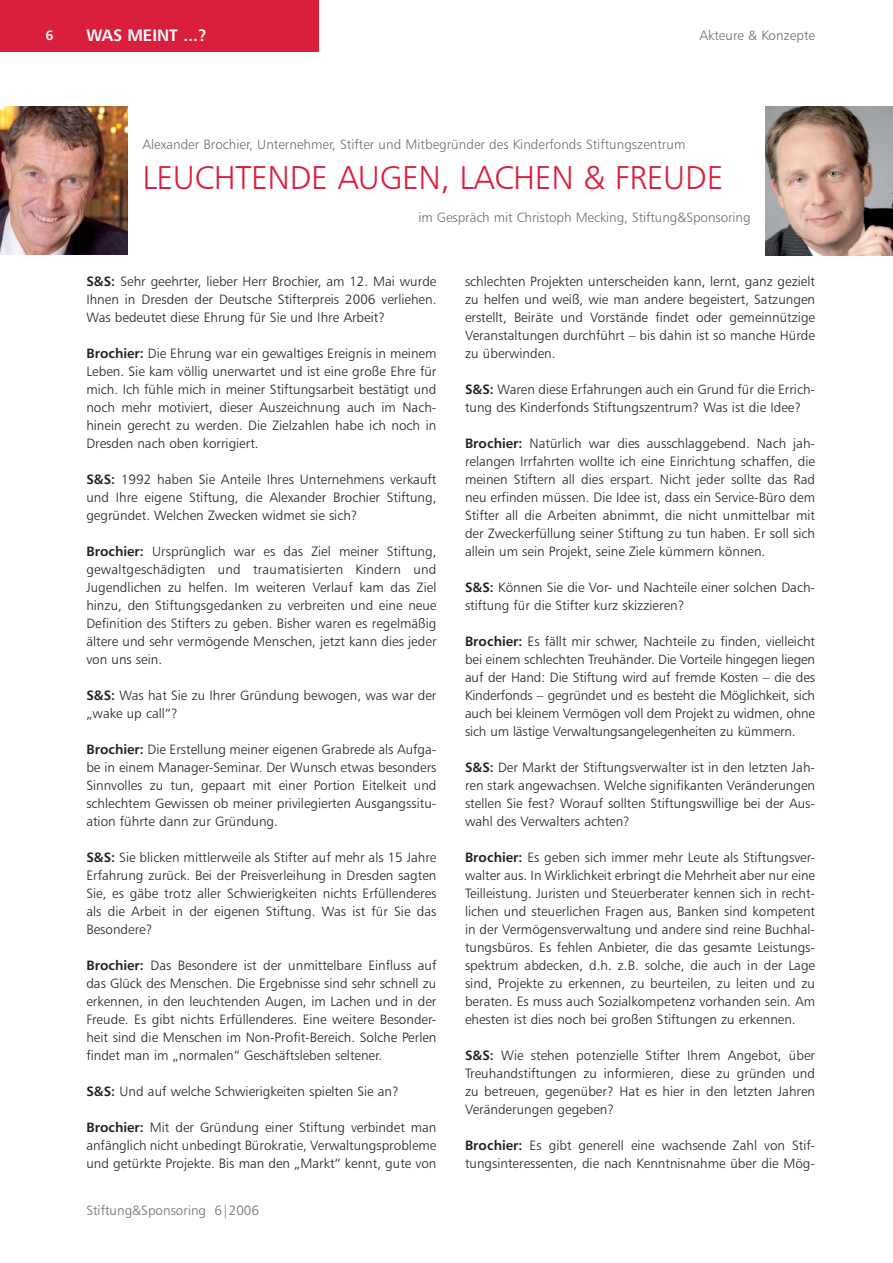
<style>
.page{position:relative;width:893px;height:1263px;background:#fff}
.page>*{position:absolute;margin:0;border:0;box-sizing:border-box;transform-origin:0 0}
.t1{font:33px "Humanist 777 BT Light B";letter-spacing:-.01em;color:#da1f3d}
.t2{font:16.5px "Humanist 777 BT Bold B";color:#fff}
.t3{font:13.5px/18px "Humanist 777 BT Light B";color:#231f20;text-align:justify}
.t4{font:13.5px "Humanist 777 BT Light B";color:#6c6e70}
.t5{font:13.5px "Humanist 777 BT Bold B";color:#fff}
.s1{font-family:"Humanist 777 BT Bold B"}
</style>
<div class="page">
<div style="left:0;top:0;width:319px;height:51px;background:#da1f3d"></div>
<img style="left:0;top:106px;width:127px;height:149px">
<img style="left:765px;top:106px;width:127px;height:149px">
<p class="t5" style="left:46px;top:30px;width:10px">6</p>
<p class="t2" style="left:86px;top:29px;width:122px">WAS MEINT ...?</p>
<p class="t4" style="left:699px;top:31px;width:117px">Akteure &amp; Konzepte</p>
<p class="t4" style="left:142px;top:139px;width:544px">Alexander Brochier, Unternehmer, Stifter und Mitbegründer des Kinderfonds Stiftungszentrum</p>
<h1 class="t1" style="left:142px;top:166px;width:582px">LEUCHTENDE AUGEN, LACHEN &amp; FREUDE</h1>
<p class="t4" style="left:418px;top:212px;width:334px">im Gespräch mit Christoph Mecking, Stiftung&amp;Sponsoring</p>
<p class="t3" style="left:86px;top:274px;width:351px"><span class="s1">S&amp;S:</span> Sehr geehrter, lieber Herr Brochier, am 12. Mai wurde Ihnen in Dresden der Deutsche Stifterpreis 2006 verliehen.<br>Was bedeutet diese Ehrung für Sie und Ihre Arbeit?</p>
<p class="t3" style="left:86px;top:346px;width:351px"><span class="s1">Brochier:</span> Die Ehrung war ein gewaltiges Ereignis in meinem Leben. Sie kam völlig unerwartet und ist eine große Ehre für mich. Ich fühle mich in meiner Stiftungsarbeit bestätigt und noch mehr motiviert, dieser Auszeichnung auch im Nach&shy;hinein gerecht zu werden. Die Zielzahlen habe ich noch in Dresden nach oben korrigiert.</p>
<p class="t3" style="left:86px;top:472px;width:351px"><span class="s1">S&amp;S:</span> 1992 haben Sie Anteile Ihres Unternehmens verkauft und Ihre eigene Stiftung, die Alexander Brochier Stiftung, gegründet. Welchen Zwecken widmet sie sich?</p>
<p class="t3" style="left:86px;top:544px;width:351px"><span class="s1">Brochier:</span> Ursprünglich war es das Ziel meiner Stiftung, gewaltgeschädigten und traumatisierten Kindern und Jugendlichen zu helfen. Im weiteren Verlauf kam das Ziel hinzu, den Stiftungsgedanken zu verbreiten und eine neue Definition des Stifters zu geben. Bisher waren es regelmäßig ältere und sehr vermögende Menschen, jetzt kann dies jeder von uns sein.</p>
<p class="t3" style="left:86px;top:688px;width:351px"><span class="s1">S&amp;S:</span> Was hat Sie zu Ihrer Gründung bewogen, was war der „wake up call“?</p>
<p class="t3" style="left:86px;top:742px;width:351px"><span class="s1">Brochier:</span> Die Erstellung meiner eigenen Grabrede als Aufga&shy;be in einem Manager-Seminar. Der Wunsch etwas besonders Sinnvolles zu tun, gepaart mit einer Portion Eitelkeit und schlechtem Gewissen ob meiner privilegierten Ausgangssitu&shy;ation führte dann zur Gründung.</p>
<p class="t3" style="left:86px;top:850px;width:351px"><span class="s1">S&amp;S:</span> Sie blicken mittlerweile als Stifter auf mehr als 15 Jahre Erfahrung zurück. Bei der Preisverleihung in Dresden sagten Sie, es gäbe trotz aller Schwierigkeiten nichts Erfüllenderes als die Arbeit in der eigenen Stiftung. Was ist für Sie das Besondere?</p>
<p class="t3" style="left:86px;top:958px;width:351px"><span class="s1">Brochier:</span> Das Besondere ist der unmittelbare Einfluss auf das Glück des Menschen. Die Ergebnisse sind sehr schnell zu erkennen, in den leuchtenden Augen, im Lachen und in der Freude. Es gibt nichts Erfüllenderes. Eine weitere Besonder&shy;heit sind die Menschen im Non-Profit-Bereich. Solche Perlen findet man im „normalen“ Geschäftsleben seltener.</p>
<p class="t3" style="left:86px;top:1084px;width:314px"><span class="s1">S&amp;S:</span> Und auf welche Schwierigkeiten spielten Sie an?</p>
<p class="t3" style="left:86px;top:1120px;width:351px"><span class="s1">Brochier:</span> Mit der Gründung einer Stiftung verbindet man anfänglich nicht unbedingt Bürokratie, Verwaltungsprobleme und getürkte Projekte. Bis man den „Markt“ kennt, gute von</p>
<p class="t4" style="left:86px;top:1205px;width:174px">Stiftung&amp;Sponsoring 6|2006</p>
<p class="t3" style="left:465px;top:274px;width:351px">schlechten Projekten unterscheiden kann, lernt, ganz gezielt zu helfen und weiß, wie man andere begeistert, Satzungen erstellt, Beiräte und Vorstände findet oder gemeinnützige Veranstaltungen durchführt – bis dahin ist so manche Hürde zu überwinden.</p>
<p class="t3" style="left:465px;top:382px;width:351px"><span class="s1">S&amp;S:</span> Waren diese Erfahrungen auch ein Grund für die Errich&shy;tung des Kinderfonds Stiftungszentrum? Was ist die Idee?</p>
<p class="t3" style="left:465px;top:436px;width:351px"><span class="s1">Brochier:</span> Natürlich war dies ausschlaggebend. Nach jah&shy;relangen Irrfahrten wollte ich eine Einrichtung schaffen, die meinen Stiftern all dies erspart. Nicht jeder sollte das Rad neu erfinden müssen. Die Idee ist, dass ein Service-Büro dem Stifter all die Arbeiten abnimmt, die nicht unmittelbar mit der Zweckerfüllung seiner Stiftung zu tun haben. Er soll sich allein um sein Projekt, seine Ziele kümmern können.</p>
<p class="t3" style="left:465px;top:580px;width:351px"><span class="s1">S&amp;S:</span> Können Sie die Vor- und Nachteile einer solchen Dach&shy;stiftung für die Stifter kurz skizzieren?</p>
<p class="t3" style="left:465px;top:634px;width:351px"><span class="s1">Brochier:</span> Es fällt mir schwer, Nachteile zu finden, vielleicht bei einem schlechten Treuhänder. Die Vorteile hingegen liegen auf der Hand: Die Stiftung wird auf fremde Kosten – die des Kinderfonds – gegründet und es besteht die Möglichkeit, sich auch bei kleinem Vermögen voll dem Projekt zu widmen, ohne sich um lästige Verwaltungsangelegenheiten zu kümmern.</p>
<p class="t3" style="left:465px;top:760px;width:351px"><span class="s1">S&amp;S:</span> Der Markt der Stiftungsverwalter ist in den letzten Jah&shy;ren stark angewachsen. Welche signifikanten Veränderungen stellen Sie fest? Worauf sollten Stiftungswillige bei der Aus&shy;wahl des Verwalters achten?</p>
<p class="t3" style="left:465px;top:850px;width:351px"><span class="s1">Brochier:</span> Es geben sich immer mehr Leute als Stiftungsver&shy;walter aus. In Wirklichkeit erbringt die Mehrheit aber nur eine Teilleistung. Juristen und Steuerberater kennen sich in recht&shy;lichen und steuerlichen Fragen aus, Banken sind kompetent in der Vermögensverwaltung und andere sind reine Buchhal&shy;tungsbüros. Es fehlen Anbieter, die das gesamte Leistungs&shy;spektrum abdecken, d.h. z.B. solche, die auch in der Lage sind, Projekte zu erkennen, zu beurteilen, zu leiten und zu beraten. Es muss auch Sozialkompetenz vorhanden sein. Am ehesten ist dies noch bei großen Stiftungen zu erkennen.</p>
<p class="t3" style="left:465px;top:1048px;width:351px"><span class="s1">S&amp;S:</span> Wie stehen potenzielle Stifter Ihrem Angebot, über Treuhandstiftungen zu informieren, diese zu gründen und zu betreuen, gegenüber? Hat es hier in den letzten Jahren Veränderungen gegeben?</p>
<p class="t3" style="left:465px;top:1138px;width:351px"><span class="s1">Brochier:</span> Es gibt generell eine wachsende Zahl von Stif&shy;tungsinteressenten, die nach Kenntnisnahme über die Mög-</p>
</div>
